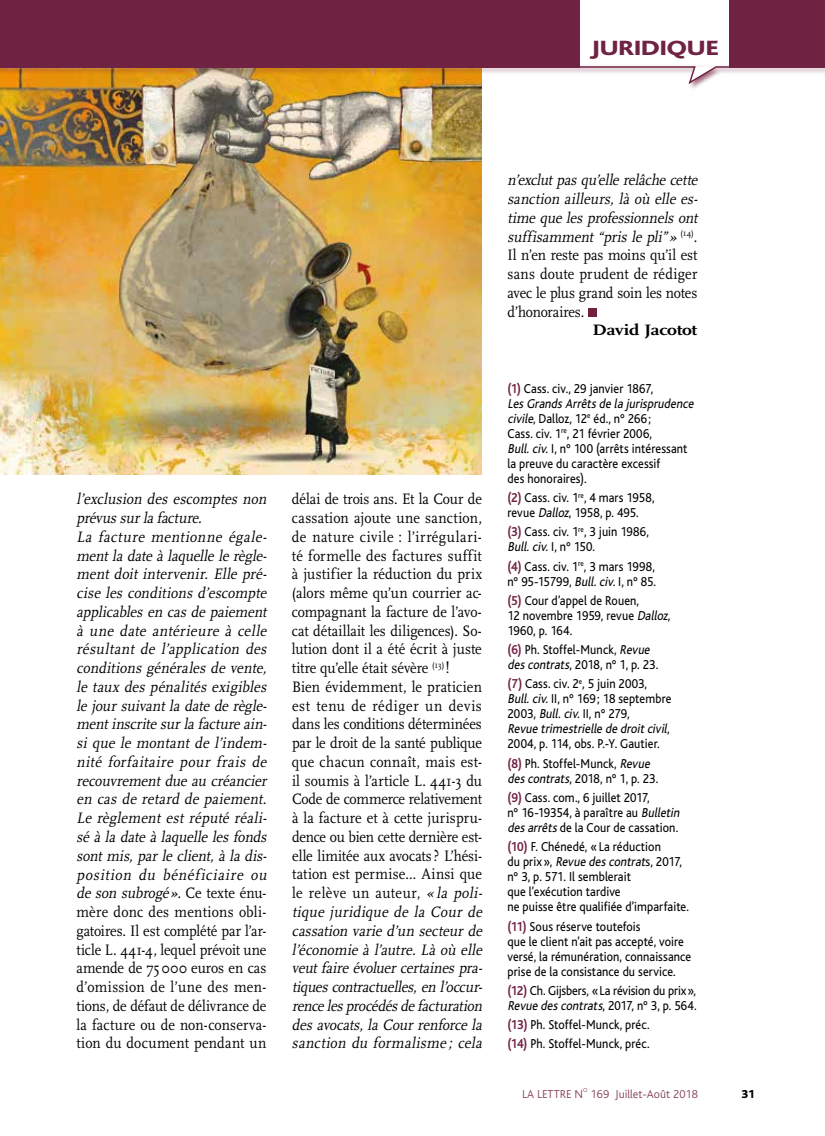
<style>
.page{position:relative;width:825px;height:1136px;background:#fff}
.page>*{position:absolute;margin:0;border:0;box-sizing:border-box;transform-origin:0 0}
.t1{font:800 21.6px "Bliss";color:#702242;scale:1.25 1}
.t2{font:italic 15.75px/18.8px "Scala";letter-spacing:.025em;color:#000;scale:.9 1}
.t3{font:15.75px/18.8px "Scala";letter-spacing:.005em;color:#000;scale:.9 1}
.t4{font:700 15.75px "Scala";letter-spacing:-.02em;color:#000;scale:1.24 1}
.t5{font:13.5px/15px "Bliss";letter-spacing:.005em;color:#000;scale:.9 1}
.t6{font:300 12px "Bliss";color:#88445a}
.t7{font:800 12px "Bliss";color:#000}
.t8{font:300 6px "Bliss";color:#88445a}
.s1{font-style:normal}
.s2{font-style:italic}
.s3{font-weight:700;color:#702242}
</style>
<div class="page">
<div style="left:588px;top:308px;width:8px;height:8px;background:#702242"></div>
<img style="left:0;top:91px;width:482px;height:383px">
<div style="left:0;top:0;width:825px;height:68px;background:#702242"></div>
<div style="left:580px;top:0;width:149px;height:68px;background:#fff"></div>
<div style="left:0;top:65px;width:825px;height:26px;background:#702242;opacity:.7"></div>
<svg style="left:0;top:65px;width:825px;height:21px"></svg>
<h1 class="t1" style="left:590px;top:37px;width:104px">JURIDIQUE</h1>
<p class="t2" style="left:76px;top:490px;width:216px">l’exclusion des escomptes non prévus sur la facture.<br>La facture mentionne égale&shy;ment la date à laquelle le règle&shy;ment doit intervenir. Elle pré&shy;cise les conditions d’escompte applicables en cas de paiement à une date antérieure à celle résultant de l’application des conditions générales de vente, le taux des pénalités exigibles le jour suivant la date de règle&shy;ment inscrite sur la facture ain&shy;si que le montant de l’indem&shy;nité forfaitaire pour frais de recouvrement due au créancier en cas de retard de paiement.<br>Le règlement est réputé réali&shy;sé à la date à laquelle les fonds sont mis, par le client, à la dis&shy;position du bénéficiaire ou de son subrogé». <span class="s1">Ce texte énu&shy;mère donc des mentions obli&shy;gatoires. Il est complété par l’ar&shy;ticle L. 441-4, lequel prévoit une amende de 75000 euros en cas d’omission de l’une des men&shy;tions, de défaut de délivrance de la facture ou de non-conserva&shy;tion du document pendant un</span></p>
<p class="t3" style="left:292px;top:490px;width:216px">délai de trois ans. Et la Cour de cassation ajoute une sanction, de nature civile : l’irrégulari&shy;té formelle des factures suffit à justifier la réduction du prix (alors même qu’un courrier ac&shy;compagnant la facture de l’avo&shy;cat détaillait les diligences). So&shy;lution dont il a été écrit à juste titre qu’elle était sévère <sup>(13)</sup> !<br>Bien évidemment, le praticien est tenu de rédiger un devis dans les conditions déterminées par le droit de la santé publique que chacun connaît, mais est&shy;il soumis à l’article L. 441-3 du<br>Code de commerce relativement à la facture et à cette jurispru&shy;dence ou bien cette dernière est&shy;elle limitée aux avocats ? L’hési&shy;tation est permise… Ainsi que le relève un auteur, <span class="s2">«la poli&shy;tique juridique de la Cour de cassation varie d’un secteur de l’économie à l’autre. Là où elle veut faire évoluer certaines pra&shy;tiques contractuelles, en l’occur&shy;rence les procédés de facturation des avocats, la Cour renforce la sanction du formalisme ; cela</span></p>
<p class="t2" style="left:507px;top:171px;width:216px">n’exclut pas qu’elle relâche cette sanction ailleurs, là où elle es&shy;time que les professionnels ont suffisamment “pris le pli” » <sup>(</sup> <sup>1</sup> <sup>4</sup> <sup>)</sup> <span class="s1">.<br>Il n’en reste pas moins qu’il est sans doute prudent de rédiger avec le plus grand soin les notes d’honoraires.</span></p>
<p class="t4" style="left:592px;top:321px;width:86px">David Jacotot</p>
<p class="t5" style="left:507px;top:381px;width:211px"><span class="s3">(1)</span> Cass. civ., 29 janvier 1867,<br><span class="s2">LesGrandsArrêtsde la jurisprudence civile</span>, Dalloz, 12<sup>e</sup> éd., n° 266;<br>Cass. civ. 1<sup>re</sup>, 21 février 2006,<br><span class="s2">Bull.civ.</span>I, n° 100 (arrêts intéressant la preuve du caractère excessif<br>des honoraires).</p>
<p class="t5" style="left:507px;top:490px;width:165px"><span class="s3">(2)</span> Cass. civ. 1<sup>re</sup>, 4 mars 1958, revue <span class="s2">Dalloz</span>, 1958, p. 495.</p>
<p class="t5" style="left:507px;top:524px;width:159px"><span class="s3">(3)</span> Cass. civ. 1<sup>re</sup>, 3 juin 1986,<br><span class="s2">Bull.civ.</span> I, n° 150.</p>
<p class="t5" style="left:507px;top:559px;width:167px"><span class="s3">(4)</span> Cass. civ. 1<sup>re</sup>, 3 mars 1998, n° 95-15799, <span class="s2">Bull.civ.</span>I, n° 85.</p>
<p class="t5" style="left:507px;top:593px;width:183px"><span class="s3">(5)</span> Cour d’appel de Rouen,<br>12 novembre 1959, revue <span class="s2">Dalloz</span>,<br>1960, p. 164.</p>
<p class="t5" style="left:507px;top:642px;width:169px"><span class="s3">(6)</span> Ph. Stoffel-Munck, <span class="s2">Revue descontrats</span>, 2018, n° 1, p. 23.</p>
<p class="t5" style="left:507px;top:676px;width:184px"><span class="s3">(7)</span> Cass. civ. 2<sup>e</sup>, 5 juin 2003,<br><span class="s2">Bull.civ.</span>II, n° 169; 18 septembre<br>2003, <span class="s2">Bull.civ.</span>II, n° 279,<br><span class="s2">Revue trimestrielle de droitcivil</span>,<br>2004, p. 114, obs. P.-Y. Gautier.</p>
<p class="t5" style="left:507px;top:756px;width:169px"><span class="s3">(8)</span> Ph. Stoffel-Munck, <span class="s2">Revue descontrats</span>, 2018, n° 1, p. 23.</p>
<p class="t5" style="left:507px;top:790px;width:195px"><span class="s3">(9)</span> Cass. com., 6 juillet 2017,<br>n° 16-19354, à paraître au <span class="s2">Bulletin desarrêts</span>de la Cour de cassation.</p>
<p class="t5" style="left:507px;top:839px;width:203px"><span class="s3">(10)</span> F. Chénedé, «La réduction<br>d u p r i x », <span class="s2">Revue descontrat</span>s , 2 0 17, n° 3, p. 571. Il semblerait<br>que l’exécution tardive<br>ne puisse être qualifiée d’imparfaite.</p>
<p class="t5" style="left:507px;top:918px;width:206px"><span class="s3">(11)</span> Sous réserve toutefois<br>que le client n’ait pas accepté, voire versé, la rémunération, connaissance prise de la consistance du service.</p>
<p class="t5" style="left:507px;top:983px;width:212px"><span class="s3">(12)</span> Ch. Gijsbers, «La révision du prix»,<br><span class="s2">Revue descontrats</span>, 2 0 17, n ° 3 , p . 5 6 4 .</p>
<p class="t5" style="left:507px;top:1015px;width:159px;line-height:19.2px"><span class="s3">(13)</span> Ph. Stoffel-Munck, préc. <span class="s3">(14)</span> Ph. Stoffel-Munck, préc.</p>
<p class="t6" style="left:522px;top:1087px;width:63px">LA LETTRE N</p>
<p class="t8" style="left:583px;top:1086px;width:6px">O</p>
<p class="t6" style="left:591px;top:1087px;width:109px">169 Juillet-Août 2018</p>
<p class="t7" style="left:742px;top:1087px;width:15px">31</p>
</div>
